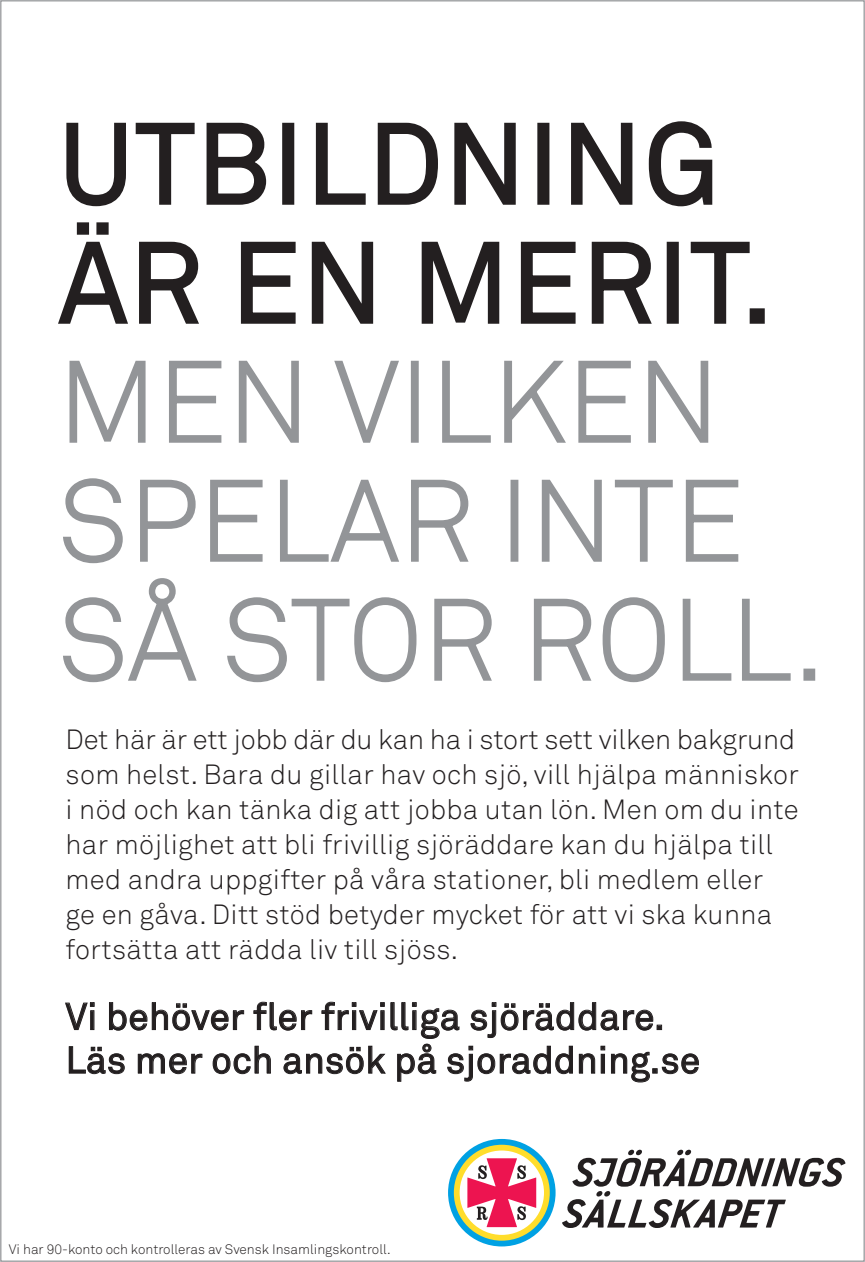
<style>
.page{position:relative;width:865px;height:1262px;background:#fff}
.page>*{position:absolute;margin:0;border:0;box-sizing:border-box;transform-origin:0 0}
.t1{font:300 112.75px/119px "Akkurat";letter-spacing:.01em;color:#939598}
.t2{font:112.75px "Akkurat";letter-spacing:.01em;color:#231f20}
.t3{font:37.25px "Akkurat";color:#231f20}
.t4{font:300 27.5px/35px "Akkurat";letter-spacing:.01em;color:#231f20}
.t5{font:300 13.5px "Akkurat";color:#231f20}
</style>
<div class="page">
<svg style="left:562px;top:1149px;width:283px;height:78px"></svg>
<svg style="left:448px;top:1138px;width:107px;height:108px;background:#16a8dd"></svg>
<div style="left:454px;top:1144px;width:96px;height:96px;background:#ffdd2b;border-radius:50%"></div>
<svg style="left:459px;top:1150px;width:85px;height:84px"></svg>
<svg style="left:467px;top:1158px;width:69px;height:69px;background:#e7718a"></svg>
<svg style="left:66px;top:122px;width:60px;height:85px"></svg>
<svg style="left:135px;top:122px;width:60px;height:83px"></svg>
<svg style="left:206px;top:122px;width:61px;height:83px"></svg>
<div style="left:282px;top:123px;width:12px;height:82px;border:2px solid #231f20"></div>
<svg style="left:315px;top:122px;width:51px;height:83px"></svg>
<svg style="left:377px;top:122px;width:61px;height:83px"></svg>
<svg style="left:454px;top:122px;width:62px;height:83px"></svg>
<div style="left:537px;top:123px;width:12px;height:82px;border:2px solid #231f20"></div>
<svg style="left:571px;top:122px;width:62px;height:83px"></svg>
<svg style="left:648px;top:121px;width:65px;height:86px"></svg>
<svg style="left:58px;top:222px;width:70px;height:102px"></svg>
<svg style="left:139px;top:241px;width:60px;height:83px"></svg>
<svg style="left:240px;top:241px;width:56px;height:83px"></svg>
<svg style="left:311px;top:241px;width:63px;height:83px"></svg>
<svg style="left:421px;top:241px;width:79px;height:83px"></svg>
<svg style="left:520px;top:241px;width:56px;height:83px"></svg>
<svg style="left:591px;top:241px;width:61px;height:83px"></svg>
<div style="left:666px;top:242px;width:12px;height:82px;border:2px solid #231f20"></div>
<svg style="left:690px;top:241px;width:60px;height:83px"></svg>
<div style="left:749px;top:308px;width:15px;height:16px;border:2px solid #231f20"></div>
<svg style="left:69px;top:360px;width:77px;height:83px"></svg>
<svg style="left:169px;top:360px;width:53px;height:83px"></svg>
<svg style="left:238px;top:360px;width:61px;height:83px"></svg>
<svg style="left:334px;top:360px;width:65px;height:83px"></svg>
<div style="left:411px;top:361px;width:8px;height:82px;border:2px solid #939598"></div>
<svg style="left:442px;top:360px;width:49px;height:83px"></svg>
<svg style="left:504px;top:360px;width:62px;height:83px"></svg>
<svg style="left:578px;top:360px;width:53px;height:83px"></svg>
<svg style="left:648px;top:360px;width:61px;height:83px"></svg>
<svg style="left:63px;top:478px;width:60px;height:86px"></svg>
<svg style="left:140px;top:479px;width:56px;height:83px"></svg>
<svg style="left:210px;top:479px;width:53px;height:83px"></svg>
<svg style="left:280px;top:479px;width:119px;height:83px"></svg>
<svg style="left:411px;top:479px;width:58px;height:83px"></svg>
<div style="left:510px;top:480px;width:8px;height:81px;border:2px solid #939598"></div>
<svg style="left:541px;top:479px;width:61px;height:83px"></svg>
<svg style="left:614px;top:479px;width:59px;height:83px"></svg>
<svg style="left:685px;top:479px;width:54px;height:83px"></svg>
<svg style="left:63px;top:578px;width:134px;height:105px"></svg>
<svg style="left:227px;top:597px;width:190px;height:86px"></svg>
<svg style="left:434px;top:598px;width:58px;height:83px"></svg>
<svg style="left:533px;top:598px;width:59px;height:83px"></svg>
<svg style="left:602px;top:597px;width:63px;height:86px"></svg>
<svg style="left:682px;top:598px;width:50px;height:83px"></svg>
<svg style="left:742px;top:598px;width:49px;height:83px"></svg>
<div style="left:803px;top:668px;width:12px;height:12px;border:2px solid #939598"></div>
<svg style="left:65px;top:1001px;width:634px;height:82px"></svg>
<p class="t2" style="left:58px;top:93px;width:662px">UTBILDNING</p>
<p class="t2" style="left:58px;top:212px;width:716px">ÄR EN MERIT.</p>
<p class="t1" style="left:58px;top:341px;width:686px">MEN VILKEN<br>SPELAR INTE</p>
<p class="t1" style="left:58px;top:578px;width:767px">SÅ STOR ROLL.</p>
<p class="t4" style="left:66px;top:721px;width:735px">Det här är ett jobb där du kan ha i stort sett vilken bakgrund som helst. Bara du gillar hav och sjö, vill hjälpa människor i nöd och kan tänka dig att jobba utan lön. Men om du inte har möjlighet att bli frivillig sjöräddare kan du hjälpa till med andra uppgifter på våra stationer, bli medlem eller ge en gåva. Ditt stöd betyder mycket för att vi ska kunna fortsätta att rädda liv till sjöss.</p>
<p class="t3" style="left:66px;top:993px;width:601px">Vi behöver fler frivilliga sjöräddare.</p>
<p class="t3" style="left:66px;top:1036px;width:636px">Läs mer och ansök på sjoraddning.se</p>
<p class="t5" style="left:9px;top:1240px;width:383px">Vi har 90-konto och kontrolleras av Svensk Insamlingskontroll.</p>
</div>
